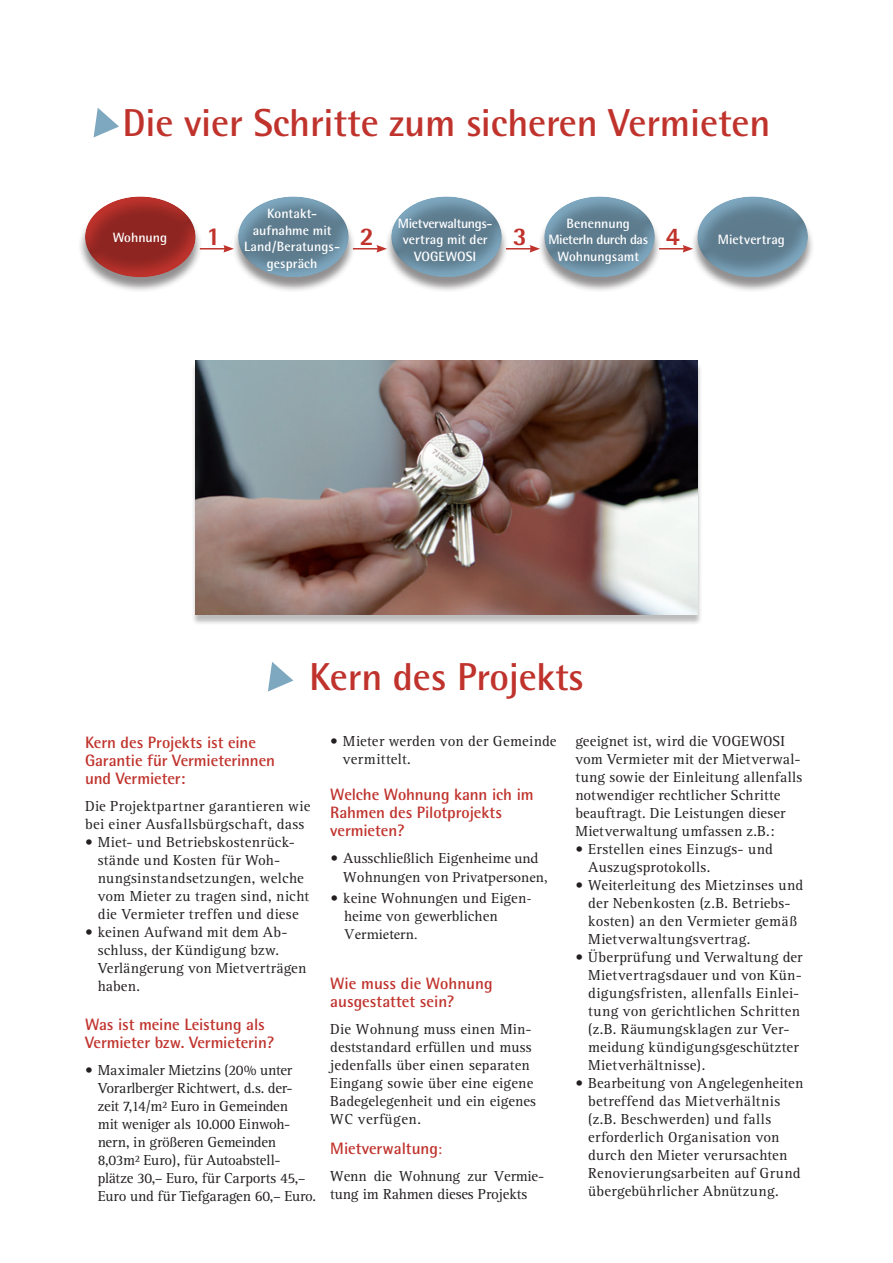
<style>
.page{position:relative;width:893px;height:1263px;background:#fff}
.page>*{position:absolute;margin:0;border:0;box-sizing:border-box;transform-origin:0 0}
.t1{font:700 39px "Rotis Semi Sans";letter-spacing:-.005em;color:#c0332d}
.t2{font:800 25.5px "Rotis Semi Sans";color:#c0332d}
.t3{font:700 16.5px/18px "Rotis Semi Sans";letter-spacing:-.005em;color:#c0332d}
.t4{font:15px/18px "Rotis Serif";letter-spacing:.01em;color:#231f20}
.t5{font:15px/18px "Rotis Serif";letter-spacing:-.01em;color:#231f20}
.t6{font:15px "Minion Pro";color:#231f20}
.t7{font:700 13.5px/16.5px "Rotis Semi Sans";color:#fff;text-align:center}
.s1{font-family:"Minion Pro"}
.s2{font-family:"Rotis Serif"}
.s3{font-family:"Rotis Serif";font-weight:400;font-size:15px}
</style>
<div class="page">
<div style="left:191px;top:363px;width:511px;height:263px;background:#231f20;opacity:.3"></div>
<img style="left:196px;top:361px;width:501px;height:254px">
<div style="left:384px;top:199px;width:125px;height:94px;background:#231f20;opacity:.5"></div>
<div style="left:390px;top:194px;width:114px;height:84px;background:#231f20;opacity:.3"></div>
<div style="left:537px;top:199px;width:125px;height:94px;background:#231f20;opacity:.5"></div>
<div style="left:543px;top:194px;width:114px;height:84px;background:#231f20;opacity:.3"></div>
<div style="left:690px;top:199px;width:125px;height:94px;background:#231f20;opacity:.5"></div>
<div style="left:696px;top:194px;width:114px;height:84px;background:#231f20;opacity:.3"></div>
<div style="left:231px;top:199px;width:124px;height:94px;background:#231f20;opacity:.5"></div>
<div style="left:237px;top:194px;width:114px;height:84px;background:#231f20;opacity:.3"></div>
<div style="left:78px;top:199px;width:124px;height:94px;background:#231f20;opacity:.5"></div>
<div style="left:84px;top:194px;width:114px;height:84px;background:#231f20;opacity:.3"></div>
<svg style="left:200px;top:245px;width:34px;height:8px"></svg>
<svg style="left:659px;top:245px;width:34px;height:8px"></svg>
<svg style="left:506px;top:245px;width:34px;height:8px"></svg>
<svg style="left:353px;top:245px;width:34px;height:8px"></svg>
<svg style="left:268px;top:662px;width:25px;height:29px"></svg>
<svg style="left:94px;top:108px;width:25px;height:29px"></svg>
<h1 class="t1" style="left:122px;top:99px;width:649px">Die vier Schritte zum sicheren Vermieten</h1>
<p class="t7" style="left:244px;top:205px;width:97px">Kontakt&shy;aufnahme mit<br>Land/Beratungs&shy;gespräch</p>
<p class="t7" style="left:398px;top:215px;width:96px">Mietverwaltungs&shy;vertrag mit der<br>VOGEWOSI</p>
<h2 class="t2" style="left:666px;top:220px;width:16px">4</h2>
<p class="t7" style="left:548px;top:215px;width:101px">Benennung<br>MieterIn durch das<br>Wohnungsamt</p>
<p class="t7" style="left:113px;top:229px;width:56px">Wohnung</p>
<h2 class="t2" style="left:207px;top:220px;width:16px">1</h2>
<h2 class="t2" style="left:360px;top:220px;width:16px">2</h2>
<h2 class="t2" style="left:513px;top:220px;width:16px">3</h2>
<p class="t7" style="left:718px;top:231px;width:69px">Mietvertrag</p>
<h1 class="t1" style="left:309px;top:653px;width:276px">Kern des Projekts</h1>
<p class="t3" style="left:85px;top:733px;width:192px">Kern des Projekts ist eine<br>Garantie für Vermieterinnen und Vermieter:</p>
<p class="t4" style="left:85px;top:797px;width:227px">Die Projektpartner garantieren wie bei einer Ausfallsbürgschaft, dass</p>
<p class="t4" style="left:98px;top:833px;width:213px;text-indent:-13px">• Miet- und Betriebskostenrück&shy;stände und Kosten für Woh&shy;nungsinstandsetzungen, welche vom Mieter zu tragen sind, nicht die Vermieter treffen und diese</p>
<p class="t4" style="left:98px;top:923px;width:210px;text-indent:-13px">• keinen Aufwand mit dem Ab&shy;schluss, der Kündigung bzw.<br>Verlängerung von Mietverträgen haben.</p>
<p class="t3" style="left:85px;top:1015px;width:191px">Was ist meine Leistung als<br>Vermieter bzw. Vermieterin?</p>
<p class="t5" style="left:98px;top:1061px;width:220px;text-indent:-13px">• Maximaler Mietzins (20% unter<br>Vorarlberger Richtwert, d.s. der&shy;zeit 7,14/m² Euro in Gemeinden<br>mit weniger als 10.000 Einwoh&shy;nern, in größeren Gemeinden<br>8,03m² Euro), für Autoabstell&shy;plätze 30,– Euro, für Carports 45,–<br>Euro und für Tiefgaragen 60,– Euro.</p>
<p class="t4" style="left:343px;top:732px;width:215px;text-indent:-13px">• Mieter werden von der Gemeinde vermittelt.</p>
<p class="t3" style="left:330px;top:785px;width:205px">Welche Wohnung kann ich im<br>Rahmen des Pilotprojekts vermieten?</p>
<p class="t4" style="left:331px;top:850px;width:209px">• Ausschließlich Eigenheime <span class="s1">und</span></p>
<p class="t6" style="left:343px;top:867px;width:206px"><span class="s2">Wohnungen von</span> Privatpersonen,</p>
<p class="t4" style="left:344px;top:889px;width:189px;text-indent:-14px">• keine Wohnungen und Eigen&shy;heime von gewerblichen</p>
<p class="t6" style="left:344px;top:924px;width:75px">Vermietern.</p>
<p class="t3" style="left:330px;top:974px;width:164px">Wie muss die Wohnung ausgestattet sein?</p>
<p class="t4" style="left:330px;top:1020px;width:207px">Die Wohnung muss einen Min&shy;deststandard erfüllen und muss jedenfalls über einen separaten<br>Eingang sowie über eine eigene<br>Badegelegenheit und ein eigenes<br>WC verfügen.</p>
<p class="t3" style="left:330px;top:1139px;width:114px">Mietverwaltung<span class="s3">:</span></p>
<p class="t5" style="left:330px;top:1167px;width:215px">Wenn die Wohnung zur Vermie&shy;tung im Rahmen dieses Projekts</p>
<p class="t4" style="left:575px;top:732px;width:228px">geeignet ist, wird die VOGEWOSI vom Vermieter mit der Mietverwal&shy;tung sowie der Einleitung allenfalls notwendiger rechtlicher Schritte beauftragt. Die Leistungen dieser Mietverwaltung umfassen z.B.:</p>
<p class="t4" style="left:588px;top:840px;width:186px;text-indent:-13px">• Erstellen eines Einzugs- und<br>Auszugsprotokolls.</p>
<p class="t4" style="left:588px;top:876px;width:216px;text-indent:-13px">• Weiterleitung des Mietzinses und der Nebenkosten (z.B. Betriebs&shy;kosten) an den Vermieter gemäß<br>Mietverwaltungsvertrag.</p>
<p class="t4" style="left:588px;top:948px;width:216px;text-indent:-13px">• Überprüfung und Verwaltung der<br>Mietvertragsdauer und von Kün&shy;digungsfristen, allenfalls Einlei&shy;tung von gerichtlichen Schritten (z.B. Räumungsklagen zur Ver&shy;meidung kündigungsgeschützter<br>Mietverhältnisse).</p>
<p class="t4" style="left:588px;top:1074px;width:217px;text-indent:-13px">• Bearbeitung von Angelegenheiten betreffend das Mietverhältnis (z.B. Beschwerden) und falls erforderlich Organisation von durch den Mieter verursachten<br>Renovierungsarbeiten auf Grund übergebührlicher Abnützung.</p>
</div>
